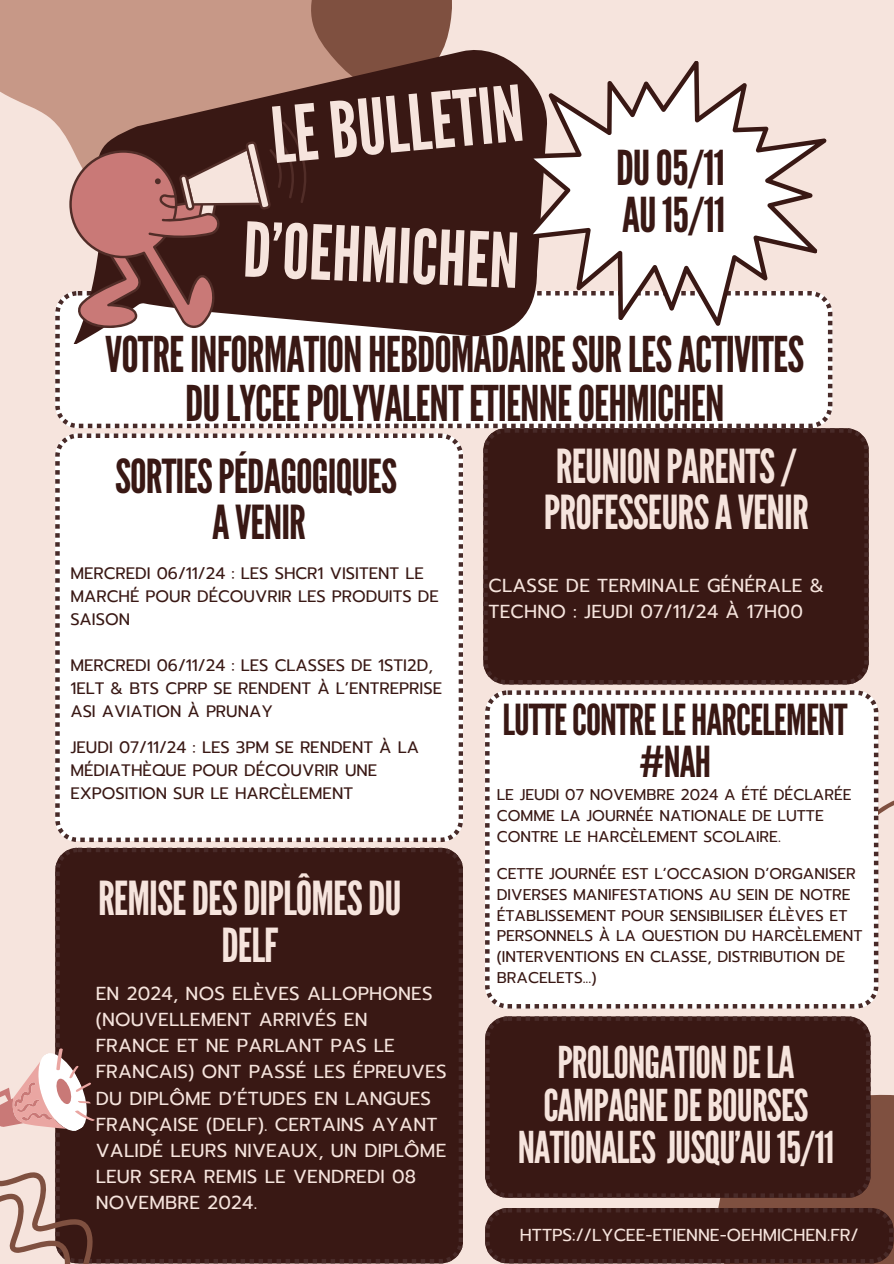
<style>
.page{position:relative;width:894px;height:1264px;background:#fff}
.page>*{position:absolute;margin:0;border:0;box-sizing:border-box;transform-origin:0 0}
.t1{font:76.95px "League Gothic";color:#f6e4dd}
.t2{font:75.3px "League Gothic";color:#f6e4dd}
.t3{font:49.2px/48.3px "League Gothic";letter-spacing:-.02em;color:#391814;text-align:center}
.t4{font:48px/47.2px "League Gothic";letter-spacing:-.02em;color:#391814}
.t5{font:46.8px/46.2px "League Gothic";letter-spacing:-.02em;color:#f6e4dd}
.t6{font:46.8px/46.2px "League Gothic";letter-spacing:-.02em;color:#391814;text-align:center}
.t7{font:43.8px/42.8px "League Gothic";letter-spacing:-.02em;color:#f6e4dd;text-align:center}
.t8{font:42.6px/41.7px "League Gothic";letter-spacing:-.02em;color:#391814;text-align:center}
.t9{font:18.75px/26.1px "Prompt";letter-spacing:.01em;color:#f6e4dd}
.t10{font:17.25px "Prompt";color:#f6e4dd}
.t11{font:16.5px/23.1px "Prompt";color:#391814}
.t12{font:15.45px/20.9px "Prompt";color:#391814}
</style>
<div class="page">
<div style="left:0;top:0;width:893px;height:1263px;background:#f6e4dd"></div>
<svg style="left:0;top:0;width:309px;height:142px;background:#cb9f90"></svg>
<div style="left:309px;top:0;width:143px;height:42px;background:#7f5040"></div>
<div style="left:55px;top:293px;width:776px;height:135px;background:#fff"></div>
<svg style="left:73px;top:42px;width:423px;height:301px;background:#68463f"></svg>
<svg style="left:496px;top:54px;width:337px;height:304px;fill:#fff"></svg>
<svg style="left:69px;top:121px;width:240px;height:212px;background:#875e5a"></svg>
<div style="left:55px;top:433px;width:407px;height:409px;background:#fff"></div>
<svg style="left:877px;top:724px;width:16px;height:228px"></svg>
<svg style="left:641px;top:684px;width:209px;height:1px"></svg>
<div style="left:483px;top:428px;width:385px;height:256px;background:#391814"></div>
<div style="left:485px;top:690px;width:392px;height:318px;background:#fff"></div>
<svg style="left:485px;top:1093px;width:408px;height:170px;background:#55332d"></svg>
<div style="left:55px;top:847px;width:407px;height:415px;background:#391814"></div>
<svg style="left:0;top:1043px;width:158px;height:220px"></svg>
<div style="left:485px;top:1016px;width:384px;height:181px;background:#391814"></div>
<p class="t1" style="left:268px;top:91px;width:254px;rotate:-5deg">LEBULLETIN</p>
<p class="t2" style="left:244px;top:207px;width:277px;rotate:2deg">D’OEHMICHEN</p>
<p class="t4" style="left:615px;top:145px;width:111px">DU05/11<br>AU15/11</p>
<h2 class="t3" style="left:105px;top:331px;width:700px">VOTREINFORMATIONHEBDOMADAIRESURLESACTIVITES<br>DULYCEEPOLYVALENTETIENNEOEHMICHEN</h2>
<h1 class="t6" style="left:115px;top:454px;width:283px">SORTIESPÉDAGOGIQUES<br>AVENIR</h1>
<h1 class="t11" style="left:70px;top:561px;width:370px">MERCREDI 06/11/24 : LES SHCR1 VISITENT LE<br>MARCHÉ POUR DÉCOUVRIR LES PRODUITS DE<br>SAISON</h1>
<p class="t11" style="left:70px;top:654px;width:373px">MERCREDI 06/11/24 : LES CLASSES DE 1STI2D,<br>1ELT &amp; BTS CPRP SE RENDENT À L’ENTREPRISE<br>ASI AVIATION À PRUNAY</p>
<h2 class="t11" style="left:70px;top:735px;width:350px">JEUDI 07/11/24 : LES 3PM SE RENDENT À LA<br>MÉDIATHÈQUE POUR DÉCOUVRIR UNE<br>EXPOSITION SUR LE HARCÈLEMENT</h2>
<p class="t5" style="left:98px;top:876px;width:305px;text-align:center">REMISEDESDIPLÔMESDU<br>DELF</p>
<h3 class="t9" style="left:96px;top:980px;width:352px">EN 2024, NOS ELÈVES ALLOPHONES (NOUVELLEMENT ARRIVÉS EN<br>FRANCE ET NE PARLANT PAS LE<br>FRANCAIS) ONT PASSÉ LES ÉPREUVES<br>DU DIPLÔME D’ÉTUDES EN LANGUES<br>FRANÇAISE (DELF). CERTAINS AYANT<br>VALIDÉ LEURS NIVEAUX, UN DIPLÔME<br>LEUR SERA REMIS LE VENDREDI 08<br>NOVEMBRE 2024.</h3>
<h2 class="t5" style="left:544px;top:444px;width:266px">REUNIONPARENTS/<br>PROFESSEURSAVENIR</h2>
<h4 class="t9" style="left:488px;top:572px;width:337px">CLASSE DE TERMINALE GÉNÉRALE &amp;<br>TECHNO : JEUDI 07/11/24 À 17H00</h4>
<h2 class="t8" style="left:502px;top:700px;width:346px">LUTTECONTRELEHARCELEMENT #NAH</h2>
<p class="t12" style="left:496px;top:784px;width:356px">LE JEUDI 07 NOVEMBRE 2024 A ÉTÉ DÉCLARÉE<br>COMME LA JOURNÉE NATIONALE DE LUTTE<br>CONTRE LE HARCÈLEMENT SCOLAIRE.</p>
<p class="t12" style="left:496px;top:863px;width:367px">CETTE JOURNÉE EST L’OCCASION D’ORGANISER DIVERSES MANIFESTATIONS AU SEIN DE NOTRE ÉTABLISSEMENT POUR SENSIBILISER ÉLÈVES ET PERSONNELS À LA QUESTION DU HARCÈLEMENT (INTERVENTIONS EN CLASSE, DISTRIBUTION DE BRACELETS...)</p>
<p class="t7" style="left:517px;top:1041px;width:318px">PROLONGATIONDELA<br>CAMPAGNEDEBOURSES<br>NATIONALES JUSQU’AU15/11</p>
<p class="t10" style="left:519px;top:1221px;width:340px">HTTPS://LYCEE-ETIENNE-OEHMICHEN.FR/</p>
</div>
